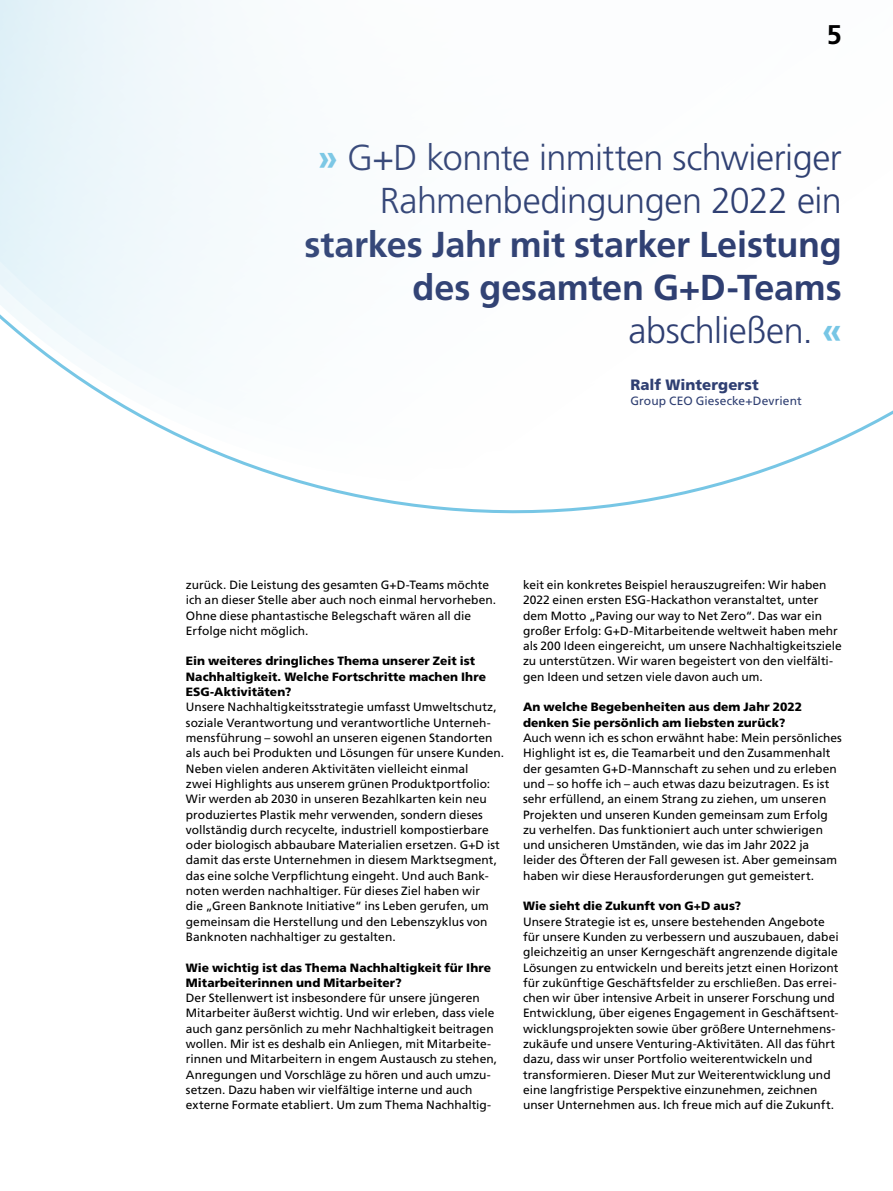
<style>
.page{position:relative;width:893px;height:1191px;background:#fff}
.page>*{position:absolute;margin:0;border:0;box-sizing:border-box;transform-origin:0 0}
.t1{font:700 36px/43.2px "Frutiger LT Pro";letter-spacing:-.005em;color:#2f3f72;text-align:right}
.t2{font:300 36px/43.2px "Frutiger LT Pro";letter-spacing:-.015em;color:#2f3f72;text-align:right}
.t3{font:700 27px "Frutiger LT Pro";color:#000}
.t4{font:900 15px "Frutiger LT Pro";letter-spacing:.005em;color:#2f3f72}
.t5{font:12px/15.3px "Frutiger LT Pro";color:#000}
.t6{font:900 12px/15.3px "Frutiger LT Pro";letter-spacing:.005em;color:#000}
.t7{font:12px "Frutiger LT Pro";letter-spacing:.01em;color:#2f3f72}
.s1{font-weight:700;color:#77c6e5}
.s2{font-weight:300}
.s3{color:#77c6e5}
</style>
<div class="page">
<svg style="left:0;top:0;width:893px;height:503px"></svg>
<h2 class="t3" style="left:827px;top:19px;width:17px">5</h2>
<h1 class="t2" style="left:318px;top:136px;width:525px"><span class="s1">»</span> G+D konnte inmitten schwieriger<br>Rahmenbedingungen 2022 ein</h1>
<h1 class="t1" style="left:305px;top:222px;width:539px">starkes Jahr mit starker Leistung des gesamten G+D-Teams <span class="s2">abschließen.</span> <span class="s3">«</span></h1>
<p class="t4" style="left:630px;top:375px;width:130px">Ralf Wintergerst</p>
<p class="t7" style="left:630px;top:394px;width:173px">Group CEO Giesecke+Devrient</p>
<p class="t5" style="left:186px;top:577px;width:312px">zurück. Die Leistung des gesamten G+D-Teams möchte ich an dieser Stelle aber auch noch einmal hervorheben.<br>Ohne diese phantastische Belegschaft wären all die Erfolge nicht möglich.</p>
<p class="t6" style="left:186px;top:653px;width:302px">Ein weiteres dringliches Thema unserer Zeit ist<br>Nachhaltigkeit. Welche Fortschritte machen Ihre<br>ESG-Aktivitäten?</p>
<p class="t5" style="left:186px;top:699px;width:320px">Unsere Nachhaltigkeitsstrategie umfasst Umweltschutz, soziale Verantwortung und verantwortliche Unterneh&shy;mensführung – sowohl an unseren eigenen Standorten als auch bei Produkten und Lösungen für unsere Kunden.<br>Neben vielen anderen Aktivitäten vielleicht einmal<br>zwei Highlights aus unserem grünen Produktportfolio:<br>Wir werden ab 2030 in unseren Bezahlkarten kein neu produziertes Plastik mehr verwenden, sondern dieses vollständig durch recycelte, industriell kompostierbare oder biologisch abbaubare Materialien ersetzen. G+D ist damit das erste Unternehmen in diesem Marktsegment, das eine solche Verpflichtung eingeht. Und auch Bank&shy;noten werden nachhaltiger. Für dieses Ziel haben wir<br>die „Green Banknote Initiative“ ins Leben gerufen, um gemeinsam die Herstellung und den Lebenszyklus von Banknoten nachhaltiger zu gestalten.</p>
<p class="t6" style="left:186px;top:959px;width:307px">Wie wichtig ist das Thema Nachhaltigkeit für Ihre<br>Mitarbeiterinnen und Mitarbeiter?</p>
<p class="t5" style="left:186px;top:990px;width:313px">Der Stellenwert ist insbesondere für unsere jüngeren Mitarbeiter äußerst wichtig. Und wir erleben, dass viele auch ganz persönlich zu mehr Nachhaltigkeit beitragen wollen. Mir ist es deshalb ein Anliegen, mit Mitarbeite&shy;rinnen und Mitarbeitern in engem Austausch zu stehen, Anregungen und Vorschläge zu hören und auch umzu&shy;setzen. Dazu haben wir vielfältige interne und auch externe Formate etabliert. Um zum Thema Nachhaltig-</p>
<p class="t5" style="left:523px;top:577px;width:320px">keit ein konkretes Beispiel herauszugreifen: Wir haben 2022 einen ersten ESG-Hackathon veranstaltet, unter dem Motto „Paving our way to Net Zero“. Das war ein großer Erfolg: G+D-Mitarbeitende weltweit haben mehr als 200 Ideen eingereicht, um unsere Nachhaltigkeitsziele zu unterstützen. Wir waren begeistert von den vielfälti&shy;gen Ideen und setzen viele davon auch um.</p>
<p class="t6" style="left:523px;top:699px;width:280px">An welche Begebenheiten aus dem Jahr 2022 denken Sie persönlich am liebsten zurück?</p>
<p class="t5" style="left:523px;top:730px;width:320px">Auch wenn ich es schon erwähnt habe: Mein persönliches Highlight ist es, die Teamarbeit und den Zusammenhalt der gesamten G+D-Mannschaft zu sehen und zu erleben und – so hoffe ich – auch etwas dazu beizutragen. Es ist sehr erfüllend, an einem Strang zu ziehen, um unseren Projekten und unseren Kunden gemeinsam zum Erfolg zu verhelfen. Das funktioniert auch unter schwierigen und unsicheren Umständen, wie das im Jahr 2022 ja leider des Öfteren der Fall gewesen ist. Aber gemeinsam haben wir diese Herausforderungen gut gemeistert.</p>
<p class="t6" style="left:523px;top:898px;width:220px">Wie sieht die Zukunft von G+D aus?</p>
<p class="t5" style="left:523px;top:914px;width:317px">Unsere Strategie ist es, unsere bestehenden Angebote für unsere Kunden zu verbessern und auszubauen, dabei gleichzeitig an unser Kerngeschäft angrenzende digitale Lösungen zu entwickeln und bereits jetzt einen Horizont für zukünftige Geschäftsfelder zu erschließen. Das errei&shy;chen wir über intensive Arbeit in unserer Forschung und Entwicklung, über eigenes Engagement in Geschäftsent&shy;wicklungsprojekten sowie über größere Unternehmens&shy;zukäufe und unsere Venturing-Aktivitäten. All das führt dazu, dass wir unser Portfolio weiterentwickeln und transformieren. Dieser Mut zur Weiterentwicklung und eine langfristige Perspektive einzunehmen, zeichnen unser Unternehmen aus. Ich freue mich auf die Zukunft.</p>
</div>
